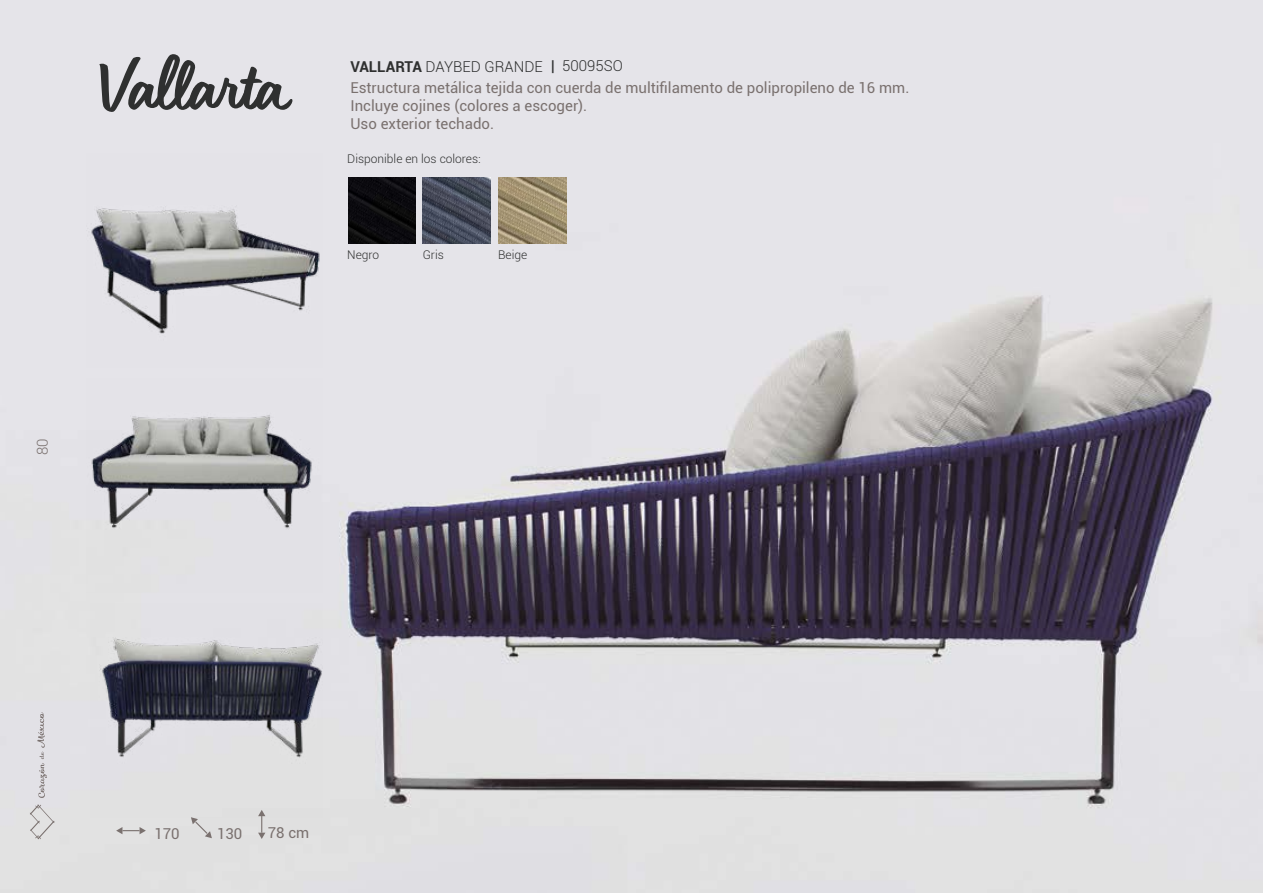
<style>
.page{position:relative;width:1263px;height:893px;background:#fff}
.page>*{position:absolute;margin:0;border:0;box-sizing:border-box;transform-origin:0 0}
.t1{font:78px "Shopie";color:#2f3030}
.t2{font:15px/18px "Roboto";color:#7a716f}
.t3{font:300 15px "Roboto";color:#2f3030}
.t4{font:300 15px "Roboto";color:#7a716f}
.t5{font:300 12px "Roboto";color:#2f3030}
.s1{font-weight:700}
.s2{font-weight:400}
</style>
<div class="page">
<img style="left:0;top:0;width:1262px;height:893px">
<svg style="left:30px;top:804px;width:25px;height:35px"></svg>
<svg style="left:37px;top:712px;width:10px;height:86px"></svg>
<img style="left:90px;top:603px;width:232px;height:214px">
<svg style="left:258px;top:810px;width:7px;height:29px"></svg>
<svg style="left:116px;top:827px;width:30px;height:7px"></svg>
<svg style="left:191px;top:817px;width:21px;height:21px"></svg>
<img style="left:87px;top:153px;width:235px;height:215px">
<img style="left:87px;top:378px;width:235px;height:215px">
<img style="left:348px;top:177px;width:68px;height:67px">
<img style="left:498px;top:177px;width:68px;height:67px">
<img style="left:423px;top:177px;width:67px;height:67px">
<h1 class="t1" style="left:99px;top:37px;width:186px">Vallarta</h1>
<p class="t3" style="left:350px;top:56px;width:274px"><span class="s1">VALLARTA</span> DAYBED GRANDE <span class="s2">|</span> 50095SO</p>
<p class="t2" style="left:350px;top:78px;width:560px">Estructura metálica tejida con cuerda de multifilamento de polipropileno de 16 mm.<br>Incluye cojines (colores a escoger).<br>Uso exterior techado.</p>
<p class="t5" style="left:347px;top:151px;width:135px">Disponible en los colores:</p>
<p class="t5" style="left:347px;top:246px;width:33px">Negro</p>
<p class="t5" style="left:423px;top:246px;width:23px">Gris</p>
<p class="t5" style="left:498px;top:246px;width:31px">Beige</p>
<p class="t4" style="left:32px;top:455px;width:18px;rotate:-90deg">80</p>
<p class="t2" style="left:154px;top:824px;width:27px">170</p>
<p class="t2" style="left:217px;top:824px;width:27px">130</p>
<p class="t2" style="left:268px;top:823px;width:43px">78 cm</p>
</div>
